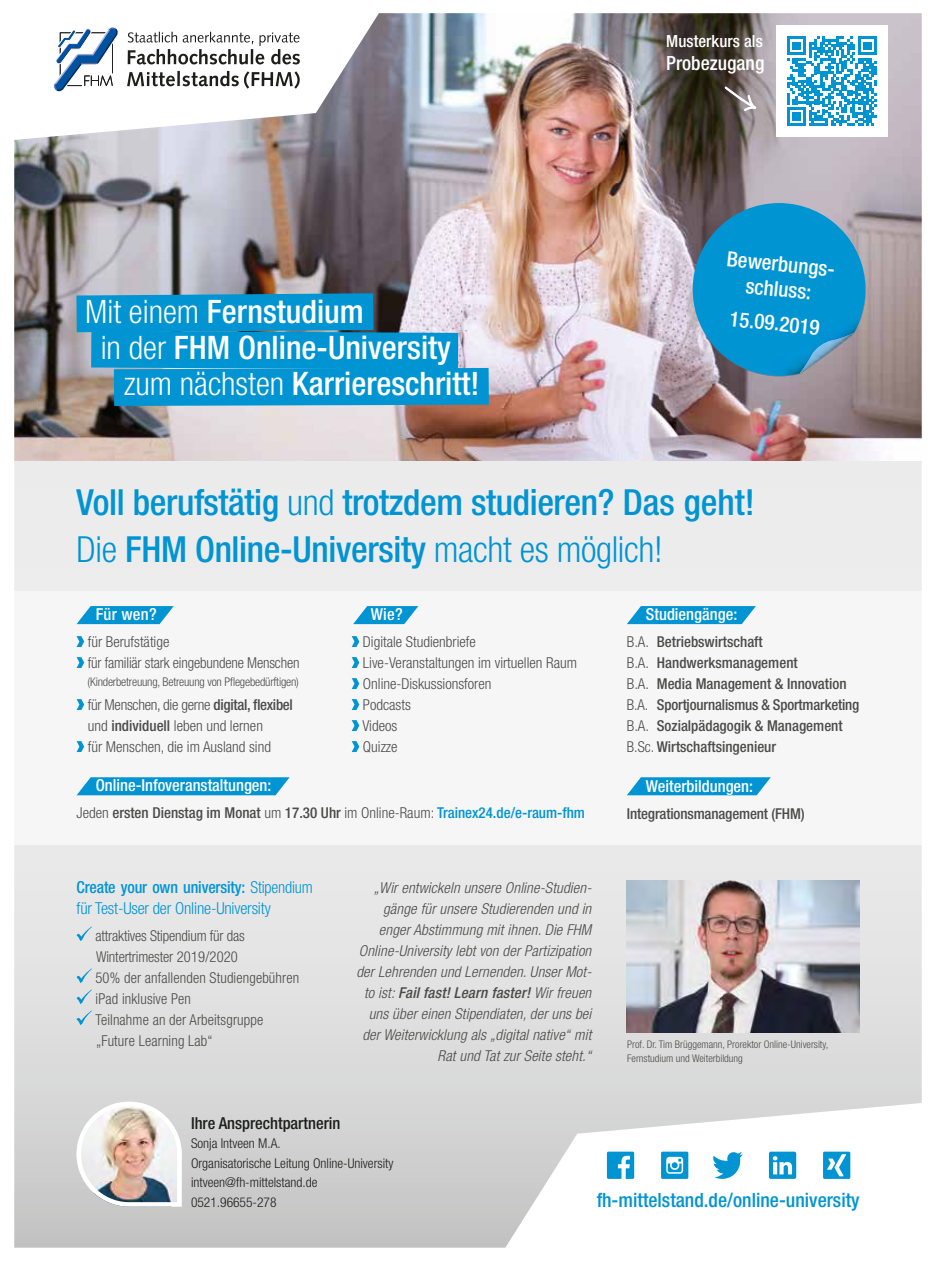
<style>
.page{position:relative;width:936px;height:1263px;background:#fff}
.page>*{position:absolute;margin:0;border:0;box-sizing:border-box;transform-origin:0 0}
.t1{font:500 condensed 36px/46.8px "Helvetica Neue LT Std";letter-spacing:-.01em;color:#0094d3}
.t2{font:500 condensed 32.4px "Helvetica Neue LT Std";color:#fff}
.t3{font:500 condensed 21px/25.2px "Helvetica Neue LT Std";color:#fff;text-align:center}
.t4{font:500 condensed 19.65px "Helvetica Neue LT Std";color:#0094d3}
.t5{font:500 condensed 19.5px "Helvetica Neue LT Std";color:#fff}
.t6{font:500 condensed 16.8px "Helvetica Neue LT Std";letter-spacing:.005em;color:#fff}
.t7{font:500 condensed 16.5px "Helvetica Neue LT Std";color:#fff}
.t8{font:300 condensed 16.5px/21px "Helvetica Neue LT Std";letter-spacing:-.01em;color:#0094d3}
.t9{font:500 condensed 16.5px "Helvetica Neue LT Std";color:#1e1e1d}
.t10{font:300 condensed 15px/21px "Helvetica Neue LT Std";color:#4b4b4a}
.t11{font:italic 300 condensed 15px/21px "Helvetica Neue LT Std";letter-spacing:.01em;color:#4b4b4a;text-align:right}
.t12{font:500 condensed 15px/21px "Helvetica Neue LT Std";color:#4b4b4a}
.t13{font:300 condensed 13.5px/19.5px "Helvetica Neue LT Std";color:#1e1e1d}
.t14{font:300 condensed 12px "Helvetica Neue LT Std";letter-spacing:-.015em;color:#4b4b4a}
.t15{font:300 condensed 10.5px/13.5px "Helvetica Neue LT Std";color:#4b4b4a}
.s1{font-weight:300}
.s2{font-weight:500}
.s3{color:#0094d3}
</style>
<div class="page">
<img style="left:14px;top:13px;width:908px;height:1235px">
<h2 class="t2" style="left:85px;top:292px;width:280px"><span class="s1">Mit einem</span> Fernstudium</h2>
<h2 class="t2" style="left:101px;top:328px;width:352px"><span class="s1">in der</span> FHM Online-University</h2>
<h2 class="t2" style="left:124px;top:364px;width:357px"><span class="s1">zum nächsten</span> Karriereschritt!</h2>
<p class="t6" style="left:666px;top:31px;width:98px">Musterkurs als</p>
<h3 class="t5" style="left:666px;top:52px;width:100px">Probezugang</h3>
<h3 class="t3" style="left:728px;top:245px;width:113px;rotate:6deg">Bewerbungs&shy;schluss:</h3>
<h3 class="t3" style="left:730px;top:305px;width:92px;rotate:6deg">15.09.2019</h3>
<h1 class="t1" style="left:77px;top:478px;width:679px">Voll berufstätig <span class="s1">und</span> trotzdem studieren? Das geht!<br><span class="s1">Die</span> FHM Online-University <span class="s1">macht es möglich!</span></h1>
<p class="t7" style="left:96px;top:604px;width:62px">Für wen?</p>
<p class="t10" style="left:88px;top:631px;width:213px">für Berufstätige<br>für familiär stark eingebundene Menschen</p>
<p class="t14" style="left:88px;top:675px;width:213px">(Kinderbetreuung, Betreuung von Pflegebedürftigen)</p>
<p class="t10" style="left:88px;top:694px;width:207px">für Menschen, die gerne <span class="s2">digital, flexibel </span>und <span class="s2">individuell</span> leben und lernen<br>für Menschen, die im Ausland sind</p>
<p class="t7" style="left:371px;top:604px;width:33px">Wie?</p>
<p class="t10" style="left:362px;top:631px;width:216px">Digitale Studienbriefe<br>Live-Veranstaltungen im virtuellen Raum<br>Online-Diskussionsforen<br>Podcasts<br>Videos<br>Quizze</p>
<p class="t7" style="left:96px;top:775px;width:177px">Online-Infoveranstaltungen:</p>
<p class="t12" style="left:77px;top:802px;width:510px"><span class="s1">Jeden</span> ersten Dienstag im Monat <span class="s1">um</span> 17.30 Uhr <span class="s1">im Online-Raum:</span> <span class="s3">Trainex24.de/e-raum-fhm</span></p>
<p class="t8" style="left:77px;top:876px;width:238px"><span class="s2">Create your own university:</span> Stipendium für Test-User der Online-University</p>
<p class="t10" style="left:95px;top:925px;width:205px">attraktives Stipendium für das<br>Wintertrimester 2019/2020<br>50% der anfallenden Studiengebühren iPad inklusive Pen<br>Teilnahme an der Arbeitsgruppe „Future Learning Lab“</p>
<p class="t11" style="left:356px;top:877px;width:236px">„Wir entwickeln unsere Online-Studien&shy;gänge für unsere Studierenden und in enger Abstimmung mit ihnen. Die FHM Online-University lebt von der Partizipation der Lehrenden und Lernenden. Unser Mot&shy;to ist: <span class="s2">Fail fast! Learn faster!</span> Wir freuen uns über einen Stipendiaten, der uns bei der Weiterwicklung als „digital native“ mit Rat und Tat zur Seite steht.“</p>
<p class="t7" style="left:646px;top:604px;width:93px">Studiengänge:</p>
<p class="t12" style="left:626px;top:631px;width:234px"><span class="s1">B.A.</span> Betriebswirtschaft<br><span class="s1">B.A.</span> Handwerksmanagement<br><span class="s1">B.A.</span> Media Management &amp; Innovation<br><span class="s1">B.A.</span> Sportjournalismus &amp; Sportmarketing<br><span class="s1">B.A.</span> Sozialpädagogik &amp; Management<br><span class="s1">B.Sc.</span> Wirtschaftsingenieur</p>
<p class="t7" style="left:646px;top:776px;width:109px">Weiterbildungen:</p>
<p class="t12" style="left:626px;top:803px;width:179px">Integrationsmanagement (FHM)</p>
<p class="t15" style="left:627px;top:1038px;width:203px">Prof. Dr. Tim Brüggemann, Prorektor Online-University,<br>Fernstudium und Weiterbildung</p>
<p class="t9" style="left:191px;top:1113px;width:151px">Ihre Ansprechtpartnerin</p>
<p class="t13" style="left:191px;top:1133px;width:204px">Sonja Intveen M.A.<br>Organisatorische Leitung Online-University intveen@fh-mittelstand.de<br>0521.96655-278</p>
<h3 class="t4" style="left:596px;top:1188px;width:264px">fh-mittelstand.de/online-university</h3>
</div>
